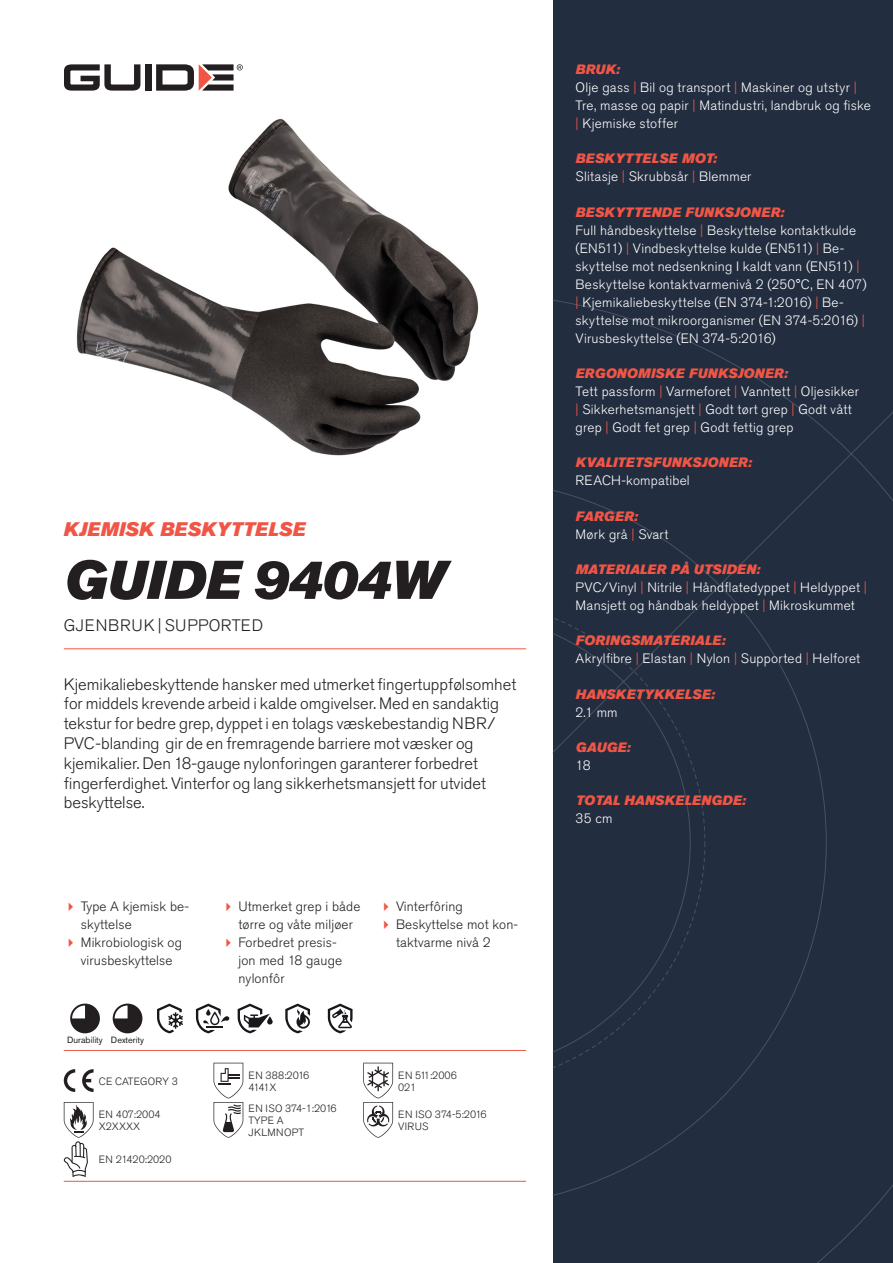
<style>
.page{position:relative;width:893px;height:1263px;background:#fff}
.page>*{position:absolute;margin:0;border:0;box-sizing:border-box;transform-origin:0 0}
.Rubrik{font:italic 54px "Akzidenz Grotesk Pro Super";letter-spacing:-.005em;color:#231f20}
.Överrubrik{font:italic 19.5px "Akzidenz Grotesk Pro Super";letter-spacing:.01em;color:#f05545}
.Ingress{font:300 16.5px/19.8px "Akzidenz Grotesk Pro";color:#231f20}
.Product_-_AltSegment{font:300 16.5px "Akzidenz Grotesk Pro";letter-spacing:.05em;color:#231f20}
.Produkt_-_Brödtext{font:300 13.5px/18px "Akzidenz Grotesk Pro";letter-spacing:.02em;color:#fff}
.t1{font:300 13.5px/18px "Akzidenz Grotesk Pro";letter-spacing:.01em;color:#231f20}
.Produkt_-_Namn{font:italic 13.5px "Akzidenz Grotesk Pro Super";letter-spacing:.02em;color:#f05545}
.t2{font:300 10.5px "Akzidenz Grotesk Pro";letter-spacing:.005em;color:#231f20}
.t3{font:300 10.5px "Akzidenz Grotesk Pro";letter-spacing:.03em;color:#231f20}
.Produkt_-_Egenskaper{font:9px "Akzidenz Grotesk Pro";color:#231f20}
.s1{color:#f05545}
</style>
<div class="page">
<div style="left:145px;top:64px;width:7px;height:27px;background:#231f20"></div>
<svg style="left:156px;top:64px;width:87px;height:27px"></svg>
<svg style="left:64px;top:64px;width:76px;height:27px"></svg>
<div style="left:553px;top:0;width:340px;height:1263px;background:#222d3f"></div>
<svg style="left:553px;top:300px;width:340px;height:963px"></svg>
<hr style="left:64px;top:1050px;width:462px;height:1px;background:#f05545">
<hr style="left:64px;top:1181px;width:462px;height:1px;background:#f05545">
<svg style="left:70px;top:1003px;width:30px;height:30px"></svg>
<svg style="left:113px;top:1003px;width:29px;height:30px"></svg>
<svg style="left:157px;top:1003px;width:26px;height:30px"></svg>
<svg style="left:196px;top:1003px;width:33px;height:30px"></svg>
<svg style="left:238px;top:1003px;width:35px;height:30px"></svg>
<svg style="left:285px;top:1003px;width:25px;height:30px"></svg>
<svg style="left:328px;top:1003px;width:25px;height:30px"></svg>
<svg style="left:64px;top:1069px;width:11px;height:23px"></svg>
<svg style="left:82px;top:1069px;width:12px;height:23px"></svg>
<svg style="left:214px;top:1063px;width:29px;height:75px"></svg>
<svg style="left:363px;top:1063px;width:30px;height:75px"></svg>
<svg style="left:64px;top:1102px;width:30px;height:75px"></svg>
<img style="left:77px;top:118px;width:402px;height:338px">
<hr style="left:64px;top:648px;width:462px;height:1px;background:#f05545">
<p class="Överrubrik" style="left:64px;top:517px;width:244px">KJEMISK BESKYTTELSE</p>
<p class="Rubrik" style="left:64px;top:545px;width:383px">GUIDE 9404W</p>
<p class="Product_-_AltSegment" style="left:64px;top:615px;width:201px">GJENBRUK | SUPPORTED</p>
<p class="Ingress" style="left:64px;top:674px;width:454px">Kjemikaliebeskyttende hansker med utmerket fingertuppfølsomhet for middels krevende arbeid i kalde omgivelser. Med en sandaktig tekstur for bedre grep, dyppet i en tolags væskebestandig NBR/ PVC-blanding gir de en fremragende barriere mot væsker og kjemikalier. Den 18-gauge nylonforingen garanterer forbedret fingerferdighet. Vinterfor og lang sikkerhetsmansjett for utvidet beskyttelse.</p>
<p class="t1" style="left:81px;top:897px;width:110px">Type A kjemisk be&shy;skyttelse</p>
<p class="t1" style="left:81px;top:933px;width:103px">Mikrobiologisk og virusbeskyttelse</p>
<p class="Produkt_-_Egenskaper" style="left:67px;top:1034px;width:37px">Durability</p>
<p class="Produkt_-_Egenskaper" style="left:111px;top:1034px;width:35px">Dexterity</p>
<p class="t2" style="left:99px;top:1074px;width:81px">CE CATEGORY 3</p>
<p class="t2" style="left:99px;top:1107px;width:63px">EN 407:2004</p>
<p class="t2" style="left:99px;top:1119px;width:43px">X2XXXX</p>
<p class="t2" style="left:99px;top:1152px;width:74px">EN 21420:2020</p>
<p class="t1" style="left:238px;top:897px;width:123px">Utmerket grep i både tørre og våte miljøer</p>
<p class="t1" style="left:238px;top:933px;width:105px">Forbedret presis&shy;jon med 18 gauge nylonfôr</p>
<p class="t2" style="left:248px;top:1068px;width:62px">EN 388:2016</p>
<p class="t2" style="left:248px;top:1080px;width:30px">4141X</p>
<p class="t2" style="left:248px;top:1101px;width:90px">EN ISO 374-1:2016</p>
<p class="t2" style="left:248px;top:1113px;width:37px">TYPE A</p>
<p class="t3" style="left:248px;top:1125px;width:57px">JKLMNOPT</p>
<p class="t1" style="left:396px;top:897px;width:68px">Vinterfôring</p>
<p class="t1" style="left:396px;top:915px;width:124px">Beskyttelse mot kon&shy;taktvarme nivå 2</p>
<p class="t2" style="left:398px;top:1068px;width:60px">EN 511:2006</p>
<p class="t2" style="left:398px;top:1080px;width:19px">021</p>
<p class="t2" style="left:398px;top:1107px;width:90px">EN ISO 374-5:2016</p>
<p class="t2" style="left:398px;top:1119px;width:32px">VIRUS</p>
<p class="Produkt_-_Namn" style="left:576px;top:60px;width:46px">BRUK:</p>
<p class="Produkt_-_Brödtext" style="left:576px;top:78px;width:297px">Olje gass <span class="s1">|</span> Bil og transport <span class="s1">|</span> Maskiner og utstyr <span class="s1">|<br></span>Tre, masse og papir <span class="s1">|</span> Matindustri, landbruk og fiske <span class="s1">|</span> Kjemiske stoffer</p>
<p class="Produkt_-_Namn" style="left:576px;top:150px;width:143px">BESKYTTELSE MOT:</p>
<p class="Produkt_-_Brödtext" style="left:576px;top:168px;width:177px">Slitasje <span class="s1">|</span> Skrubbsår <span class="s1">|</span> Blemmer</p>
<p class="Produkt_-_Namn" style="left:576px;top:203px;width:210px">BESKYTTENDE FUNKSJONER:</p>
<p class="Produkt_-_Brödtext" style="left:576px;top:221px;width:292px">Full håndbeskyttelse <span class="s1">|</span> Beskyttelse kontaktkulde (EN511) <span class="s1">|</span> Vindbeskyttelse kulde (EN511) <span class="s1">|</span> Be&shy;skyttelse mot nedsenkning I kaldt vann (EN511) <span class="s1">| </span>Beskyttelse kontaktvarmenivå 2 (250°C, EN 407) <span class="s1">|</span> Kjemikaliebeskyttelse (EN 374-1:2016) <span class="s1">|</span> Be&shy;skyttelse mot mikroorganismer (EN 374-5:2016) <span class="s1">| </span>Virusbeskyttelse (EN 374-5:2016)</p>
<p class="Produkt_-_Namn" style="left:576px;top:364px;width:214px">ERGONOMISKE FUNKSJONER:</p>
<p class="Produkt_-_Brödtext" style="left:576px;top:382px;width:285px">Tett passform <span class="s1">|</span> Varmeforet <span class="s1">|</span> Vanntett <span class="s1">|</span> Oljesikker <span class="s1">|</span> Sikkerhetsmansjett <span class="s1">|</span> Godt tørt grep <span class="s1">|</span> Godt vått grep <span class="s1">|</span> Godt fet grep <span class="s1">|</span> Godt fettig grep</p>
<p class="Produkt_-_Namn" style="left:576px;top:454px;width:178px">KVALITETSFUNKSJONER:</p>
<p class="Produkt_-_Brödtext" style="left:576px;top:472px;width:116px">REACH-kompatibel</p>
<p class="Produkt_-_Namn" style="left:576px;top:507px;width:64px">FARGER:</p>
<p class="Produkt_-_Brödtext" style="left:576px;top:525px;width:94px">Mørk grå <span class="s1">|</span> Svart</p>
<p class="Produkt_-_Namn" style="left:576px;top:560px;width:186px">MATERIALER PÅ UTSIDEN:</p>
<p class="Produkt_-_Brödtext" style="left:576px;top:578px;width:293px">PVC/Vinyl <span class="s1">|</span> Nitrile <span class="s1">|</span> Håndflatedyppet <span class="s1">|</span> Heldyppet <span class="s1">|<br></span>Mansjett og håndbak heldyppet <span class="s1">|</span> Mikroskummet</p>
<p class="Produkt_-_Namn" style="left:576px;top:632px;width:151px">FORINGSMATERIALE:</p>
<p class="Produkt_-_Brödtext" style="left:576px;top:650px;width:286px">Akrylfibre <span class="s1">|</span> Elastan <span class="s1">|</span> Nylon <span class="s1">|</span> Supported <span class="s1">|</span> Helforet</p>
<p class="Produkt_-_Namn" style="left:576px;top:685px;width:141px">HANSKETYKKELSE:</p>
<p class="Produkt_-_Brödtext" style="left:576px;top:703px;width:44px">2.1 mm</p>
<p class="Produkt_-_Namn" style="left:576px;top:738px;width:56px">GAUGE:</p>
<p class="Produkt_-_Brödtext" style="left:576px;top:756px;width:17px">18</p>
<p class="Produkt_-_Namn" style="left:576px;top:792px;width:172px">TOTAL HANSKELENGDE:</p>
<p class="Produkt_-_Brödtext" style="left:576px;top:810px;width:38px">35 cm</p>
</div>
